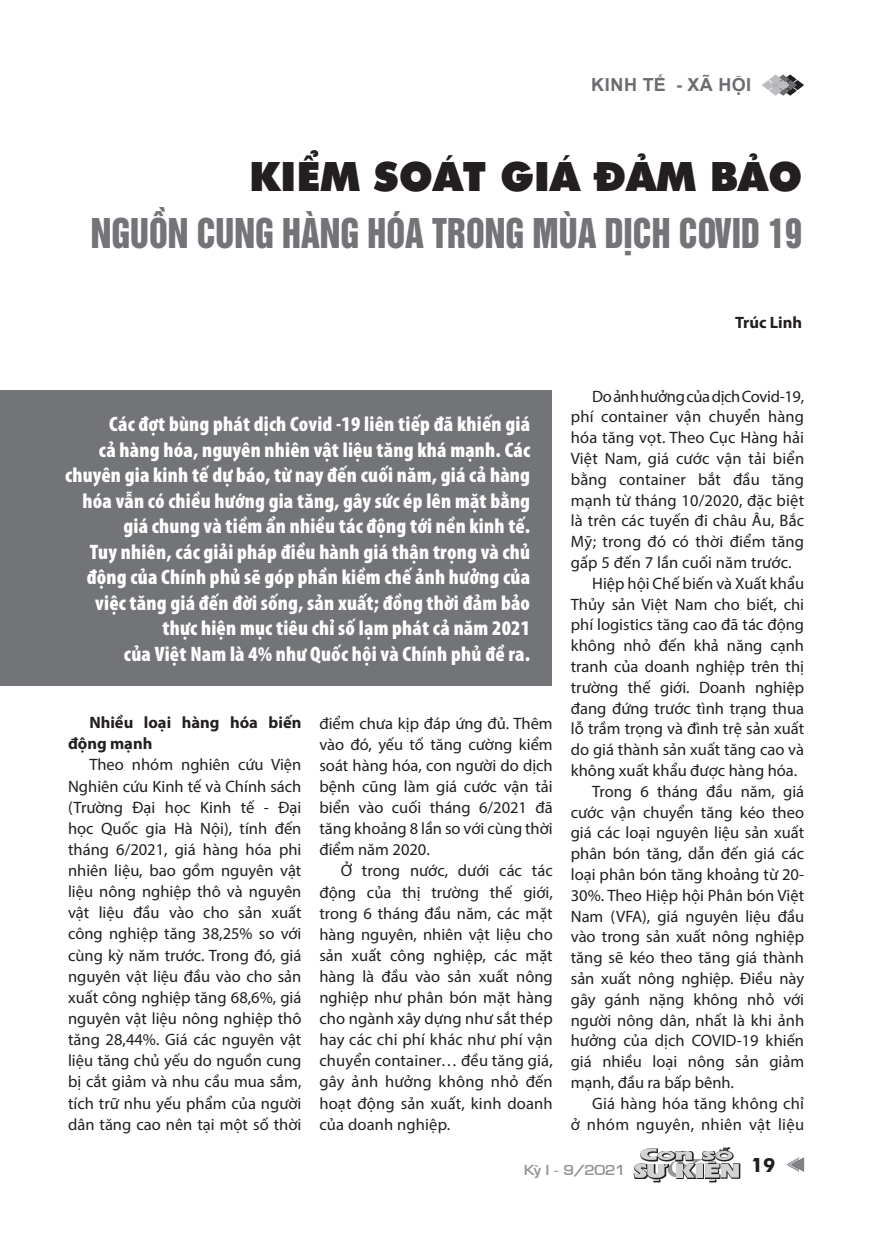
<style>
.page{position:relative;width:885px;height:1255px;background:#fff}
.page>*{position:absolute;margin:0;border:0;box-sizing:border-box;transform-origin:0 0}
.t1{font:40.5px "UTM Futura Extra";color:#231f20}
.t2{font:37.5px "UTM Helvet Ins";color:#727477;scale:.9 1}
.t3{font:900 condensed 21px/25.5px "Myriad Pro";letter-spacing:.01em;color:#fff;text-align:right}
.t4{font:700 19.5px "Futura";color:#231f20}
.t5{font:700 18px "Arial";letter-spacing:.035em;color:#6c6d70}
.t6{font:16.5px/21.1px "Myriad Pro";color:#231f20;text-align:justify}
.t7{font:16.5px/20.9px "Myriad Pro";letter-spacing:.02em;color:#231f20;text-align:right}
.t8{font:700 16.5px/21.1px "Myriad Pro";color:#231f20}
.t9{font:13.5px "VNI Eurasia Bold";color:#939598;scale:1.1 1}
</style>
<div class="page">
<svg style="left:762px;top:74px;width:42px;height:22px"></svg>
<svg style="left:786px;top:1157px;width:18px;height:14px"></svg>
<div style="left:720px;top:1163px;width:20px;height:15px;background:#b7b7b9"></div>
<svg style="left:634px;top:1147px;width:104px;height:34px"></svg>
<div style="left:0;top:390px;width:551px;height:296px;background:#727477"></div>
<p class="t5" style="left:591px;top:72px;width:162px">KINH TẾ - XÃ HỘI</p>
<p class="t1" style="left:249px;top:148px;width:554px">KIỂM SOÁT GIÁ ĐẢM BẢO</p>
<p class="t2" style="left:91px;top:203px;width:791px">NGUỒN CUNG HÀNG HÓA TRONG MÙA DỊCH COVID 19</p>
<p class="t8" style="left:735px;top:311px;width:69px">Trúc Linh</p>
<p class="t3" style="left:65px;top:411px;width:466px">Các đợt bùng phát dịch Covid -19 liên tiếp đã khiến giá<br>cả hàng hóa, nguyên nhiên vật liệu tăng khá mạnh. Các chuyên gia kinh tế dự báo, từ nay đến cuối năm, giá cả hàng hóa vẫn có chiều hướng gia tăng, gây sức ép lên mặt bằng giá chung và tiềm ẩn nhiều tác động tới nền kinh tế.</p>
<p class="t3" style="left:87px;top:538px;width:445px">Tuy nhiên, các giải pháp điều hành giá thận trọng và chủ động của Chính phủ sẽ góp phần kiềm chế ảnh hưởng của việc tăng giá đến đời sống, sản xuất; đồng thời đảm bảo thực hiện mục tiêu chỉ số lạm phát cả năm 2021</p>
<p class="t3" style="left:124px;top:640px;width:407px">của Việt Nam là 4% như Quốc hội và Chính phủ đề ra.</p>
<p class="t8" style="left:68px;top:711px;width:235px;text-indent:21px">Nhiều loại hàng hóa biến động mạnh</p>
<p class="t6" style="left:68px;top:754px;width:235px;text-indent:21px">Theo nhóm nghiên cứu Viện Nghiên cứu Kinh tế và Chính sách (Trường Đại học Kinh tế - Đại học Quốc gia Hà Nội), tính đến tháng 6/2021, giá hàng hóa phi nhiên liệu, bao gồm nguyên vật liệu nông nghiệp thô và nguyên vật liệu đầu vào cho sản xuất công nghiệp tăng 38,25% so với cùng kỳ năm trước. Trong đó, giá nguyên vật liệu đầu vào cho sản xuất công nghiệp tăng 68,6%, giá nguyên vật liệu nông nghiệp thô tăng 28,44%. Giá các nguyên vật liệu tăng chủ yếu do nguồn cung bị cắt giảm và nhu cầu mua sắm, tích trữ nhu yếu phẩm của người dân tăng cao nên tại một số thời</p>
<p class="t6" style="left:319px;top:712px;width:235px">điểm chưa kịp đáp ứng đủ. Thêm vào đó, yếu tố tăng cường kiểm soát hàng hóa, con người do dịch bệnh cũng làm giá cước vận tải biển vào cuối tháng 6/2021 đã tăng khoảng 8 lần so với cùng thời điểm năm 2020.</p>
<p class="t6" style="left:319px;top:860px;width:235px;text-indent:21px">Ở trong nước, dưới các tác động của thị trường thế giới, trong 6 tháng đầu năm, các mặt hàng nguyên, nhiên vật liệu cho sản xuất công nghiệp, các mặt hàng là đầu vào sản xuất nông nghiệp như phân bón mặt hàng cho ngành xây dựng như sắt thép hay các chi phí khác như phí vận chuyển container… đều tăng giá, gây ảnh hưởng không nhỏ đến hoạt động sản xuất, kinh doanh của doanh nghiệp.</p>
<p class="t6" style="left:570px;top:385px;width:235px;text-indent:21px">Do ảnh hưởng của dịch Covid-19, phí container vận chuyển hàng hóa tăng vọt. Theo Cục Hàng hải Việt Nam, giá cước vận tải biển bằng container bắt đầu tăng mạnh từ tháng 10/2020, đặc biệt là trên các tuyến đi châu Âu, Bắc Mỹ; trong đó có thời điểm tăng gấp 5 đến 7 lần cuối năm trước.</p>
<p class="t6" style="left:570px;top:572px;width:235px;text-indent:21px">Hiệp hội Chế biến và Xuất khẩu Thủy sản Việt Nam cho biết, chi phí logistics tăng cao đã tác động không nhỏ đến khả năng cạnh tranh của doanh nghiệp trên thị trường thế giới. Doanh nghiệp đang đứng trước tình trạng thua lỗ trầm trọng và đình trệ sản xuất do giá thành sản xuất tăng cao và không xuất khẩu được hàng hóa.</p>
<p class="t6" style="left:570px;top:780px;width:235px;text-indent:21px">Trong 6 tháng đầu năm, giá cước vận chuyển tăng kéo theo giá các loại nguyên liệu sản xuất phân bón tăng, dẫn đến giá các loại phân bón tăng khoảng từ 20- 30%. Theo Hiệp hội Phân bón Việt Nam (VFA), giá nguyên liệu đầu vào trong sản xuất nông nghiệp tăng sẽ kéo theo tăng giá thành sản xuất nông nghiệp. Điều này gây gánh nặng không nhỏ với người nông dân, nhất là khi ảnh hưởng của dịch COVID-19 khiến giá nhiều loại nông sản giảm mạnh, đầu ra bấp bênh.</p>
<p class="t7" style="left:570px;top:1092px;width:235px">Giá hàng hóa tăng không chỉ<br>ở nhóm nguyên, nhiên vật liệu</p>
<p class="t9" style="left:524px;top:1160px;width:94px">KyøI - 9/2021</p>
<p class="t4" style="left:751px;top:1150px;width:26px">19</p>
</div>
